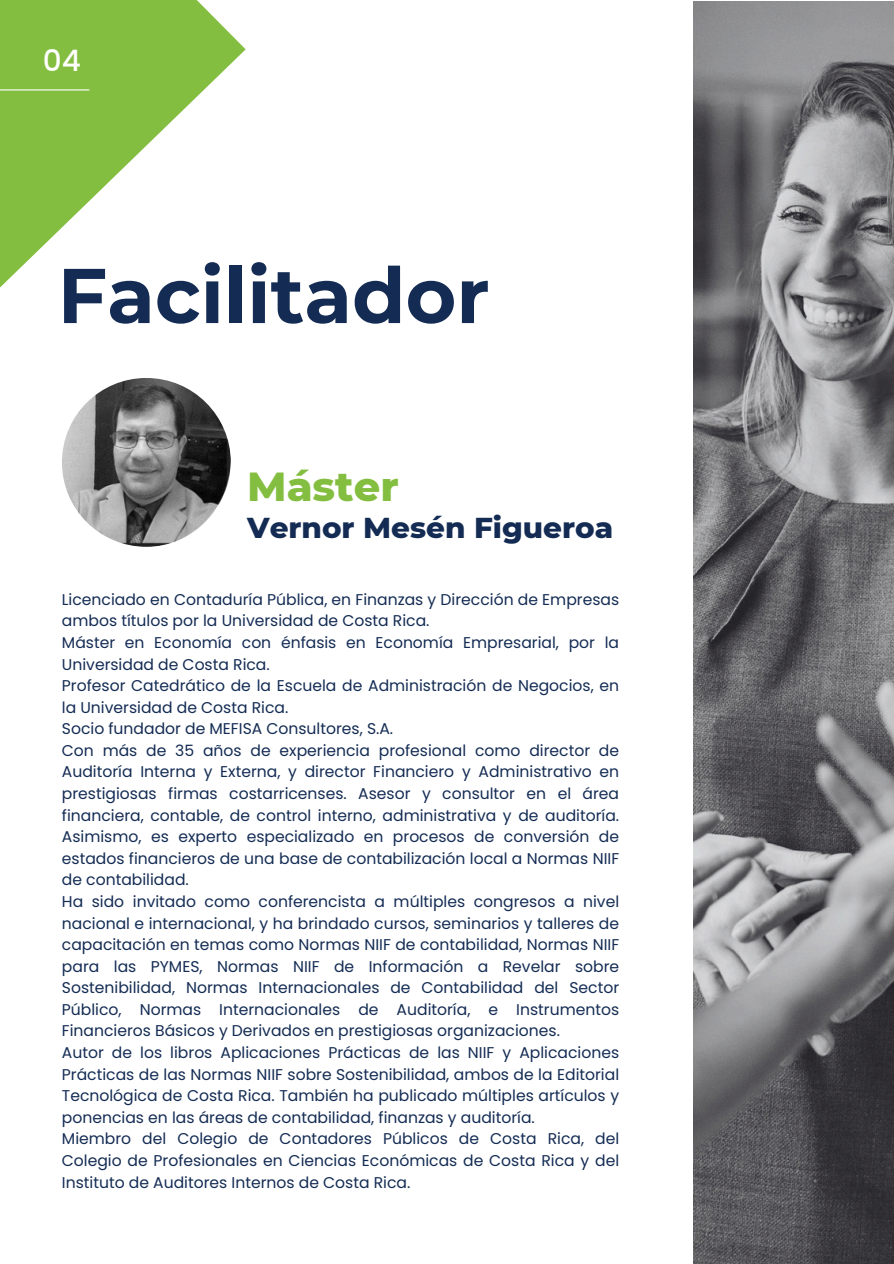
<style>
.page{position:relative;width:894px;height:1264px;background:#fff}
.page>*{position:absolute;margin:0;border:0;box-sizing:border-box;transform-origin:0 0}
.t1{font:700 77.4px "Montserrat";color:#142c54}
.t2{font:800 41.4px "Montserrat";color:#84be41}
.t3{font:500 29.55px "Poppins";color:#fff}
.t4{font:800 29.4px "Montserrat";color:#142c54}
.t5{font:15.6px/21.6px "Poppins";color:#142c54;text-align:justify}
</style>
<div class="page">
<svg style="left:0;top:0;width:245px;height:451px"></svg>
<hr style="left:0;top:89px;width:89px;height:1px;background:#fff">
<img style="left:693px;top:1px;width:200px;height:1262px">
<img style="left:62px;top:378px;width:169px;height:169px;border-radius:50%">
<p class="t3" style="left:43px;top:40px;width:40px">04</p>
<p class="t1" style="left:58px;top:248px;width:433px">Facilitador</p>
<p class="t2" style="left:247px;top:461px;width:153px">Máster</p>
<p class="t4" style="left:247px;top:509px;width:367px">Vernor Mesén Figueroa</p>
<p class="t5" style="left:62px;top:588px;width:558px">Licenciado en Contaduría Pública, en Finanzas y Dirección de Empresas ambos títulos por la Universidad de Costa Rica.</p>
<p class="t5" style="left:62px;top:631px;width:558px">Máster en Economía con énfasis en Economía Empresarial, por la<br>Universidad de Costa Rica.</p>
<h1 class="t5" style="left:62px;top:674px;width:558px">Profesor Catedrático de la Escuela de Administración de Negocios, en la Universidad de Costa Rica.</h1>
<p class="t5" style="left:62px;top:718px;width:333px">Socio fundador de MEFISA Consultores, S.A.</p>
<h2 class="t5" style="left:62px;top:739px;width:558px">Con más de 35 años de experiencia profesional como director de Auditoría Interna y Externa, y director Financiero y Administrativo en prestigiosas firmas costarricenses. Asesor y consultor en el área financiera, contable, de control interno, administrativa y de auditoría.<br>Asimismo, es experto especializado en procesos de conversión de estados financieros de una base de contabilización local a Normas NIIF de contabilidad.</h2>
<p class="t5" style="left:62px;top:890px;width:558px">Ha sido invitado como conferencista a múltiples congresos a nivel nacional e internacional, y ha brindado cursos, seminarios y talleres de capacitación en temas como Normas NIIF de contabilidad, Normas NIIF para las PYMES, Normas NIIF de Información a Revelar sobre Sostenibilidad, Normas Internacionales de Contabilidad del Sector Público, Normas Internacionales de Auditoría, e Instrumentos Financieros Básicos y Derivados en prestigiosas organizaciones.</p>
<p class="t5" style="left:62px;top:1041px;width:558px">Autor de los libros Aplicaciones Prácticas de las NIIF y Aplicaciones Prácticas de las Normas NIIF sobre Sostenibilidad, ambos de la Editorial Tecnológica de Costa Rica. También ha publicado múltiples artículos y ponencias en las áreas de contabilidad, finanzas y auditoría.</p>
<p class="t5" style="left:62px;top:1128px;width:558px">Miembro del Colegio de Contadores Públicos de Costa Rica, del Colegio de Profesionales en Ciencias Económicas de Costa Rica y del Instituto de Auditores Internos de Costa Rica.</p>
</div>
